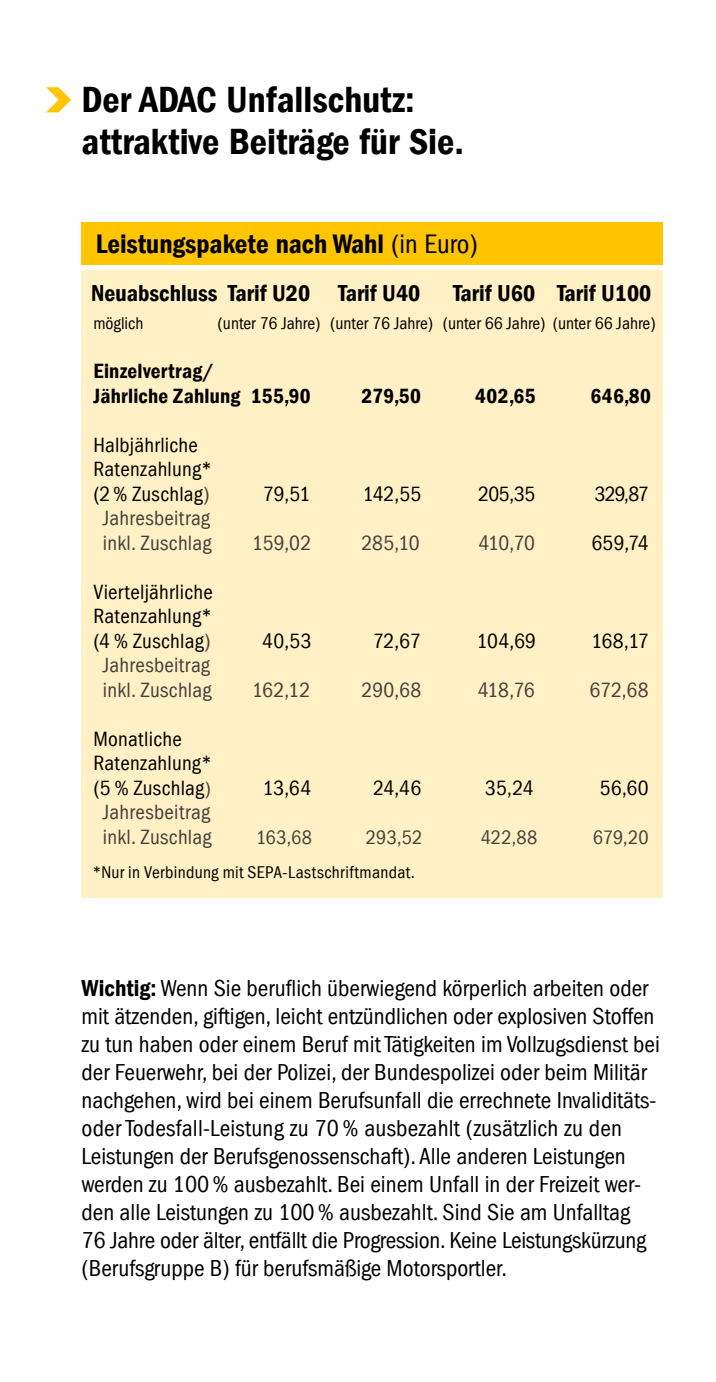
<style>
.page{position:relative;width:716px;height:1382px;background:#fff}
.page>*{position:absolute;margin:0;border:0;box-sizing:border-box;transform-origin:0 0}
.t1{font:37.5px/42.5px "Franklin Gothic LT Com Dm Cn";color:#000}
.t2{font:27.5px "Franklin Gothic LT Com Dm Cn";color:#000}
.t3{font:condensed 23.75px/28px "Franklin Gothic LT Com";color:#000}
.t4{font:23.75px "Franklin Gothic LT Com Dm Cn";color:#000}
.t5{font:condensed 21.25px/24.5px "Franklin Gothic LT Com";letter-spacing:.01em;color:#000}
.t6{font:condensed 21.25px/24.5px "Franklin Gothic LT Com";letter-spacing:.01em;color:#473f3a}
.t7{font:21.25px/24.5px "Franklin Gothic LT Com Dm Cn";letter-spacing:.01em;color:#000}
.t8{font:condensed 20px "Franklin Gothic LT Com";letter-spacing:.005em;color:#473f3a}
.t9{font:condensed 17.5px "Franklin Gothic LT Com";color:#000}
.t10{font:condensed 17.5px "Franklin Gothic LT Com";letter-spacing:.02em;color:#000}
.s1{font-family:"Franklin Gothic LT Com";font-stretch:condensed}
.s2{color:#473f3a}
.s3{font-size:20px;color:#473f3a}
.s4{font-family:"Franklin Gothic LT Com Dm Cn";font-stretch:normal}
</style>
<div class="page">
<div style="left:81px;top:223px;width:582px;height:42px;background:#fec500"></div>
<svg style="left:46px;top:87px;width:25px;height:25px"></svg>
<div style="left:81px;top:271px;width:582px;height:627px;background:#fff1c5"></div>
<h1 class="t1" style="left:81px;top:78px;width:384px">Der ADAC Unfallschutz: attraktive Beiträge für Sie.</h1>
<p class="t2" style="left:96px;top:228px;width:384px">Leistungspakete nach Wahl <span class="s1">(in Euro)</span></p>
<p class="t4" style="left:91px;top:280px;width:330px">Neuabschluss Tarif U20 Tarif U40</p>
<p class="t4" style="left:453px;top:280px;width:200px">Tarif U60 Tarif U100</p>
<p class="t9" style="left:93px;top:313px;width:52px">möglich</p>
<p class="t9" style="left:218px;top:313px;width:439px">(unter 76 Jahre) (unter 76 Jahre) (unter 66 Jahre) (unter 66 Jahre)</p>
<p class="t7" style="left:93px;top:359px;width:219px">Einzelvertrag/<br>Jährliche Zahlung 155,90</p>
<p class="t7" style="left:361px;top:383px;width:61px">279,50</p>
<p class="t7" style="left:475px;top:383px;width:62px">402,65</p>
<p class="t7" style="left:590px;top:383px;width:62px">646,80</p>
<p class="t5" style="left:93px;top:432px;width:120px">Halbjährliche<br>Ratenzahlung* (2% Zuschlag<span class="s2">)</span></p>
<p class="t6" style="left:103px;top:506px;width:110px">Jahresbeitrag inkl. Zuschlag</p>
<p class="t5" style="left:93px;top:579px;width:121px;text-align:justify">Vierteljährliche Ratenzahlung* (4 % Zuschlag<span class="s2">)</span></p>
<p class="t6" style="left:103px;top:653px;width:110px">Jahresbeitrag inkl. Zuschlag</p>
<p class="t5" style="left:93px;top:726px;width:120px">Monatliche<br>Ratenzahlung* (5 % Zuschlag<span class="s3">)</span></p>
<p class="t5" style="left:263px;top:481px;width:49px">79,51</p>
<p class="t5" style="left:363px;top:481px;width:60px">142,55</p>
<p class="t5" style="left:478px;top:481px;width:59px">205,35</p>
<p class="t5" style="left:595px;top:481px;width:55px">329,87</p>
<p class="t6" style="left:252px;top:530px;width:60px">159,02</p>
<p class="t6" style="left:361px;top:530px;width:60px">285,10</p>
<p class="t6" style="left:478px;top:530px;width:58px">410,70</p>
<p class="t5" style="left:591px;top:530px;width:59px">659,74</p>
<p class="t5" style="left:262px;top:628px;width:51px">40,53</p>
<p class="t5" style="left:373px;top:628px;width:49px">72,67</p>
<p class="t5" style="left:477px;top:628px;width:61px">104,69</p>
<p class="t5" style="left:591px;top:628px;width:59px">168,17</p>
<p class="t6" style="left:252px;top:677px;width:59px">162,12</p>
<p class="t6" style="left:361px;top:677px;width:61px">290,68</p>
<p class="t6" style="left:478px;top:677px;width:58px">418,76</p>
<p class="t6" style="left:589px;top:677px;width:61px">672,68</p>
<p class="t5" style="left:263px;top:775px;width:50px">13,64</p>
<p class="t5" style="left:373px;top:775px;width:49px">24,46</p>
<p class="t5" style="left:485px;top:775px;width:50px">35,24</p>
<p class="t5" style="left:600px;top:775px;width:50px">56,60</p>
<p class="t6" style="left:103px;top:800px;width:110px">Jahresbeitrag inkl. Zuschlag</p>
<p class="t8" style="left:256px;top:826px;width:58px">163,68</p>
<p class="t8" style="left:366px;top:826px;width:58px">293,52</p>
<p class="t8" style="left:481px;top:826px;width:58px">422,88</p>
<p class="t8" style="left:593px;top:826px;width:57px">679,20</p>
<p class="t10" style="left:93px;top:862px;width:324px">*Nur in Verbindung mit SEPA-Lastschriftmandat.</p>
<p class="t3" style="left:81px;top:974px;width:580px"><span class="s4">Wichtig:</span> Wenn Sie beruflich überwiegend körperlich arbeiten oder mit ätzenden, giftigen, leicht entzündlichen oder explosiven Stoffen zu tun haben oder einem Beruf mit Tätigkeiten im Vollzugsdienst bei der Feuerwehr, bei der Polizei, der Bundespolizei oder beim Militär nachgehen, wird bei einem Berufsunfall die errechnete Invaliditäts&shy;oder Todesfall-Leistung zu 70% ausbezahlt (zusätzlich zu den Leistungen der Berufsgenossenschaft). Alle anderen Leistungen werden zu 100% ausbezahlt. Bei einem Unfall in der Freizeit wer&shy;den alle Leistungen zu 100% ausbezahlt. Sind Sie am Unfalltag 76 Jahre oder älter, entfällt die Progression. Keine Leistungskürzung (Berufsgruppe B) für berufsmäßige Motorsportler.</p>
</div>
